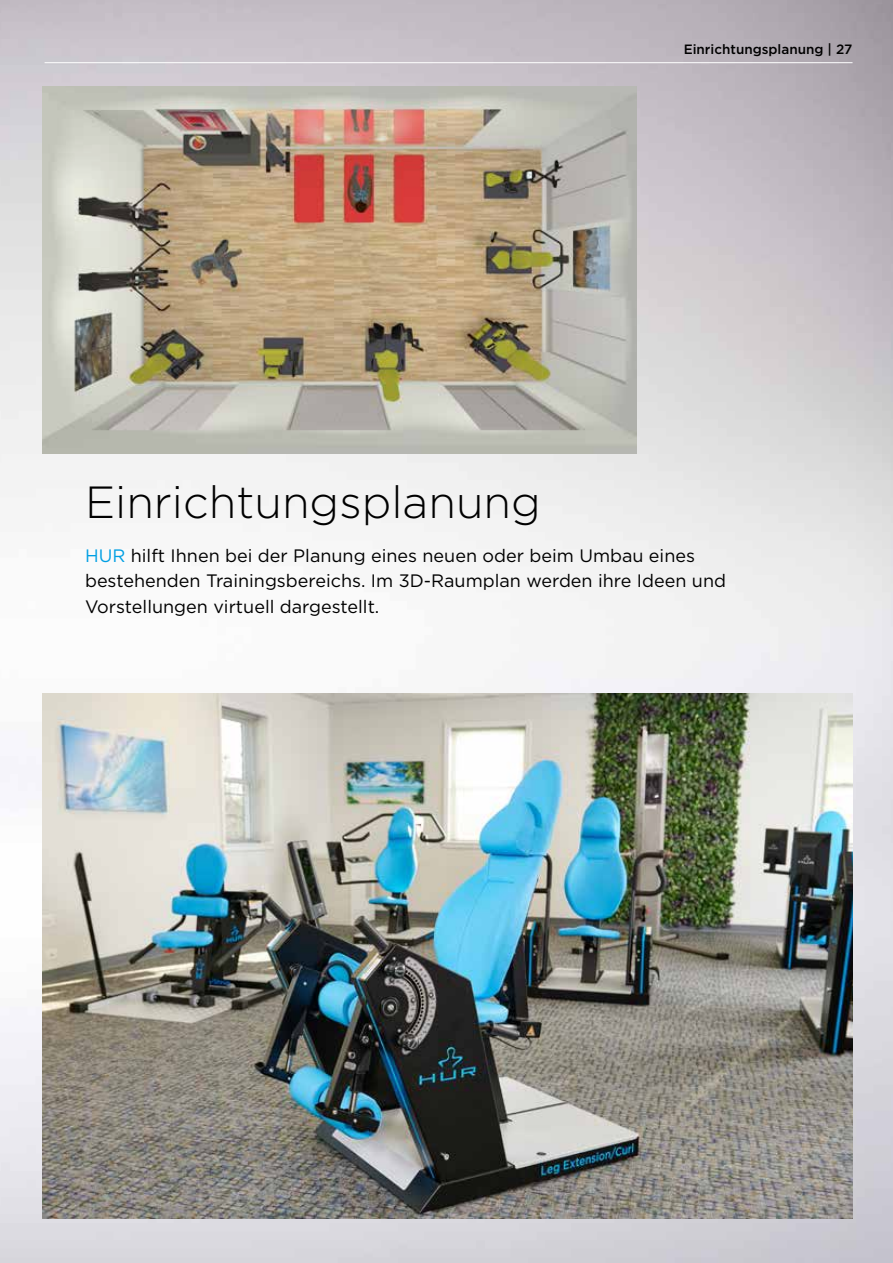
<style>
.page{position:relative;width:893px;height:1263px;background:#fff}
.page>*{position:absolute;margin:0;border:0;box-sizing:border-box;transform-origin:0 0}
.t1{font:300 45px "Gotham";color:#000}
.t2{font:18px/25.5px "Gotham";color:#000}
.t3{font:500 13.5px "Gotham";color:#000}
.s1{color:#009fe3}
</style>
<div class="page">
<img style="left:0;top:0;width:893px;height:1263px">
<hr style="left:45px;top:62px;width:807px;height:1px;background:#fff">
<img style="left:43px;top:86px;width:593px;height:367px">
<img style="left:42px;top:694px;width:810px;height:524px">
<p class="t3" style="left:684px;top:40px;width:170px">Einrichtungsplanung | 27</p>
<h1 class="t1" style="left:85px;top:473px;width:457px">Einrichtungsplanung</h1>
<p class="t2" style="left:85px;top:542px;width:642px"><span class="s1">HUR</span> hilft Ihnen bei der Planung eines neuen oder beim Umbau eines bestehenden Trainingsbereichs. Im 3D-Raumplan werden ihre Ideen und<br>Vorstellungen virtuell dargestellt.</p>
</div>
